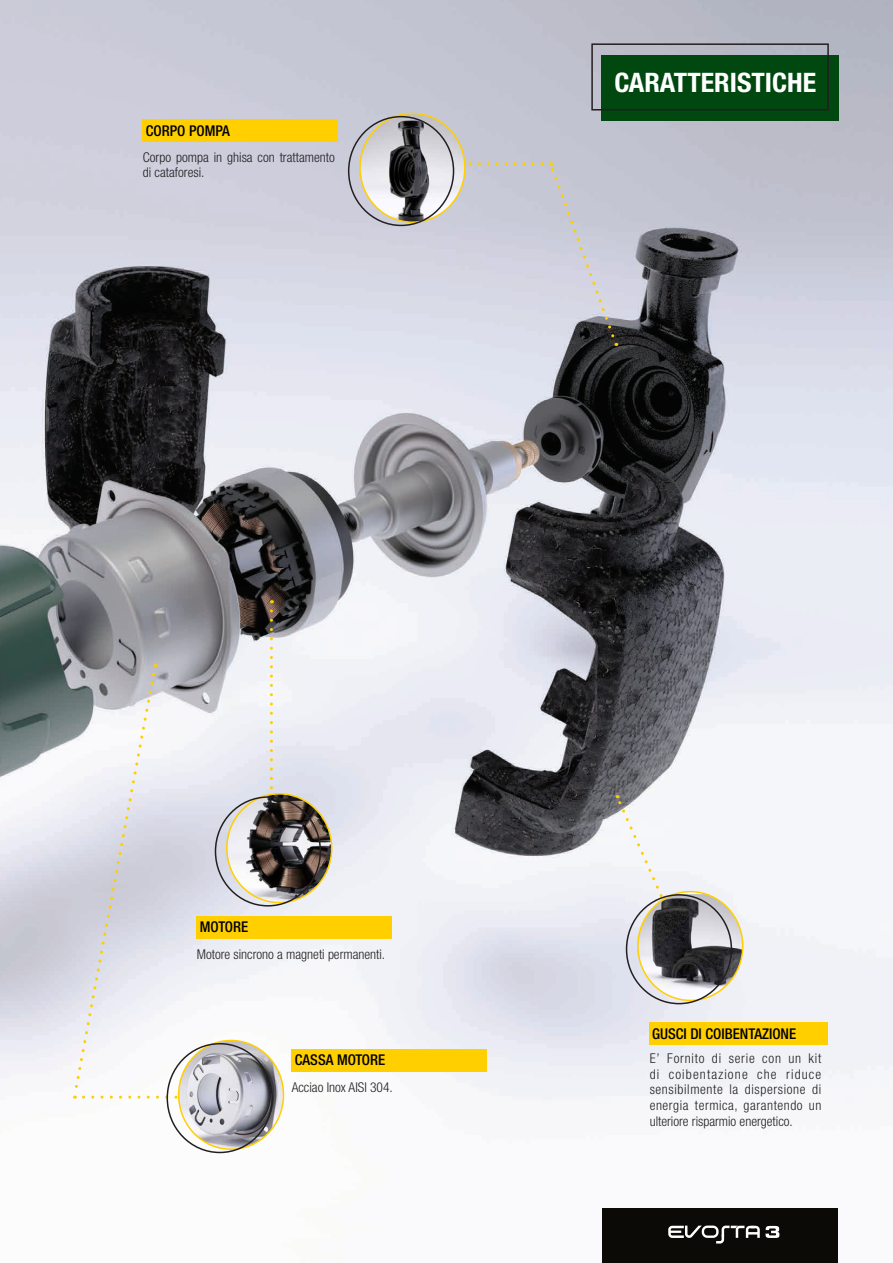
<style>
.page{position:relative;width:893px;height:1263px;background:#fff}
.page>*{position:absolute;margin:0;border:0;box-sizing:border-box;transform-origin:0 0}
.t1{font:700 condensed 26.85px "Helvetica Neue LT";color:#fff;scale:1.04 1}
.t2{font:500 condensed 14.85px "Helvetica Neue LT";color:#000}
.t3{font:300 condensed 13.5px/15.8px "Helvetica Neue LT";color:#231f20;text-align:justify}
</style>
<div class="page">
<img style="left:0;top:0;width:893px;height:1209px">
<div style="left:602px;top:55px;width:237px;height:66px;background:#004710"></div>
<div style="left:591px;top:43px;width:238px;height:68px;border:2px solid #231f20"></div>
<div style="left:602px;top:1209px;width:236px;height:54px;background:#0c0a06"></div>
<svg style="left:668px;top:1225px;width:92px;height:18px"></svg>
<svg style="left:766px;top:1226px;width:13px;height:12px"></svg>
<div style="left:196px;top:916px;width:196px;height:23px;background:#ffcf00"></div>
<div style="left:291px;top:1049px;width:196px;height:22px;background:#ffcf00"></div>
<svg style="left:615px;top:795px;width:70px;height:153px"></svg>
<div style="left:649px;top:1023px;width:179px;height:22px;background:#ffcf00"></div>
<img style="left:638px;top:894px;width:105px;height:106px">
<div style="left:637px;top:891px;width:106px;height:110px;border:2px solid #ffcf00;border-radius:50%"></div>
<div style="left:626px;top:894px;width:106px;height:110px;border:2px solid #231f20;border-radius:50%"></div>
<div style="left:142px;top:119px;width:196px;height:22px;background:#ffcf00"></div>
<svg style="left:72px;top:664px;width:158px;height:435px"></svg>
<img style="left:179px;top:1040px;width:104px;height:109px">
<div style="left:178px;top:1040px;width:106px;height:110px;border:2px solid #ffcf00;border-radius:50%"></div>
<div style="left:167px;top:1043px;width:106px;height:110px;border:2px solid #231f20;border-radius:50%"></div>
<svg style="left:270px;top:611px;width:3px;height:183px"></svg>
<img style="left:227px;top:794px;width:105px;height:108px">
<div style="left:226px;top:793px;width:106px;height:110px;border:2px solid #ffcf00;border-radius:50%"></div>
<div style="left:215px;top:796px;width:106px;height:110px;border:2px solid #231f20;border-radius:50%"></div>
<svg style="left:548px;top:162px;width:69px;height:184px;background:#bfc0ca"></svg>
<svg style="left:466px;top:162px;width:76px;height:3px"></svg>
<img style="left:360px;top:113px;width:105px;height:109px">
<div style="left:359px;top:113px;width:107px;height:110px;border:2px solid #ffcf00;border-radius:50%"></div>
<div style="left:348px;top:116px;width:106px;height:110px;border:2px solid #231f20;border-radius:50%"></div>
<p class="t2" style="left:146px;top:122px;width:86px">CORPO POMPA</p>
<p class="t3" style="left:143px;top:149px;width:194px">Corpo pompa in ghisa con trattamento di cataforesi.</p>
<h1 class="t1" style="left:614px;top:66px;width:196px">CARATTERISTICHE</h1>
<p class="t2" style="left:200px;top:918px;width:50px">MOTORE</p>
<p class="t3" style="left:197px;top:946px;width:190px">Motore sincrono a magneti permanenti.</p>
<p class="t2" style="left:295px;top:1051px;width:92px">CASSA MOTORE</p>
<p class="t3" style="left:292px;top:1079px;width:103px">Acciao Inox AISI 304.</p>
<p class="t2" style="left:652px;top:1025px;width:146px">GUSCI DI COIBENTAZIONE</p>
<p class="t3" style="left:650px;top:1050px;width:173px">E’ Fornito di serie con un kit di coibentazione che riduce sensibilmente la dispersione di energia termica, garantendo un ulteriore risparmio energetico.</p>
</div>
